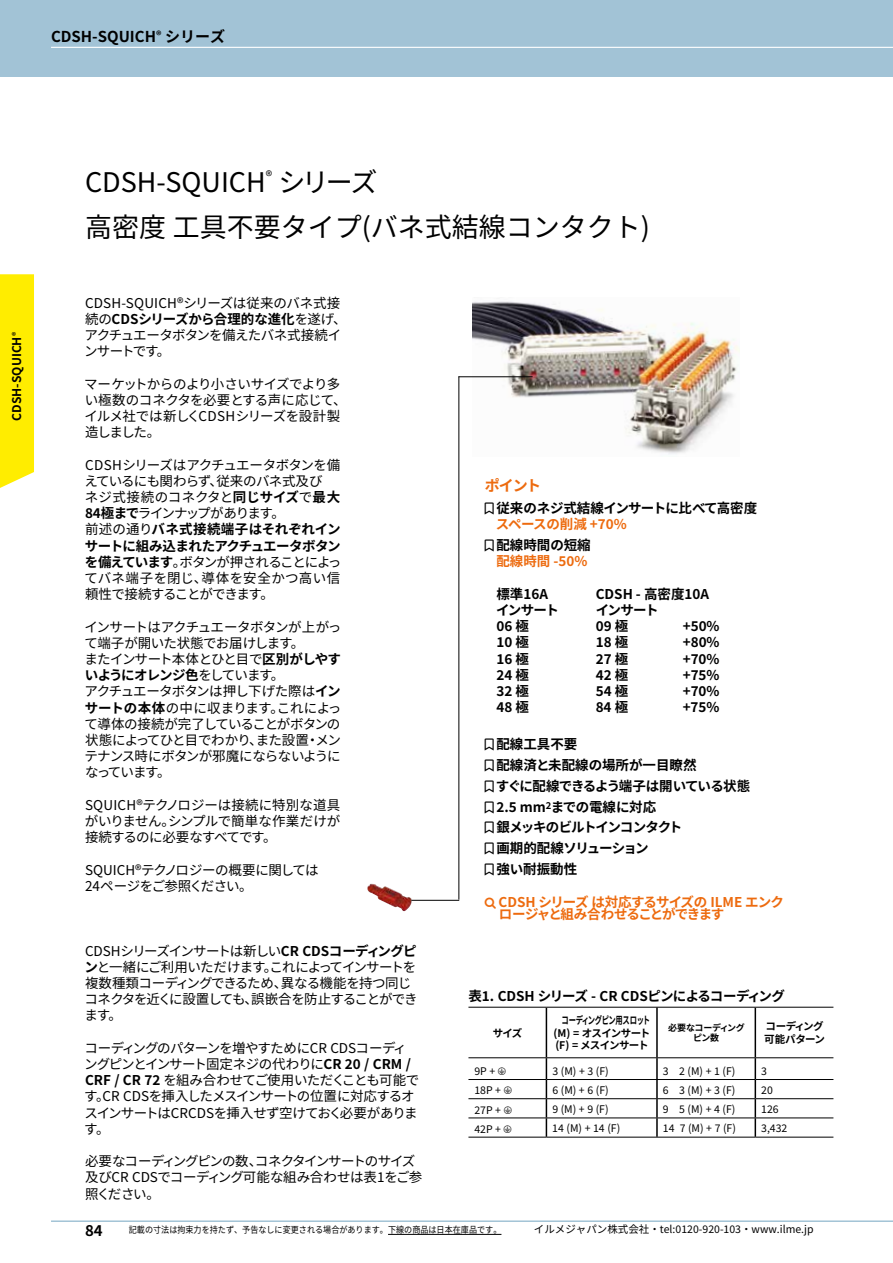
<style>
.page{position:relative;width:893px;height:1263px;background:#fff}
.page>*{position:absolute;margin:0;border:0;box-sizing:border-box;transform-origin:0 0}
.t1{font:27px/45px "Source Han Sans";color:#000}
.t2{font:700 15px "Source Han Sans";color:#000}
.t3{font:700 15px "Source Han Sans";color:#ed6b0f}
.t4{font:13.5px/16.2px "Source Han Sans";letter-spacing:-.045em;color:#000}
.t5{font:700 13.5px "Source Han Sans";letter-spacing:-.005em;color:#000}
.t6{font:13.5px/16.2px "Source Han Sans";letter-spacing:-.065em;color:#000}
.t7{font:700 13.5px/20.7px "Source Han Sans";letter-spacing:-.03em;color:#000}
.t8{font:700 13.5px/12px "Source Han Sans";letter-spacing:-.06em;color:#ed6b0f}
.t9{font:13.5px/16.2px "Source Han Sans";letter-spacing:-.025em;color:#000}
.t10{font:700 13.5px "Source Han Sans";letter-spacing:-.045em;color:#000}
.t11{font:700 13.5px "Source Han Sans";letter-spacing:-.015em;color:#ed6b0f}
.t12{font:700 13.5px "Source Han Sans";letter-spacing:-.04em;color:#ed6b0f}
.t13{font:700 12px "Source Han Sans";color:#000}
.t14{font:10.5px "Source Han Sans";color:#000}
.t15{font:700 10.5px/12.6px "Source Han Sans";letter-spacing:-.06em;color:#000;text-align:justify;scale:.7 1}
.t16{font:700 10.5px/12.6px "Source Han Sans";letter-spacing:-.06em;color:#000}
.t17{font:9px "Source Han Sans";color:#000;scale:.9 1}
.t18{font:700 9px/10.8px "Source Han Sans";letter-spacing:-.045em;color:#000;text-align:center}
.s1{font-weight:700}
.s2{font-family:"Ilme Simboli"}
.s3{font-weight:700;font-size:15px}
.s4{font-size:10.5px}
</style>
<div class="page">
<div style="left:883px;top:0;width:10px;height:77px;background:#a2c3d6"></div>
<div style="left:0;top:0;width:892px;height:77px;background:#a2c3d6"></div>
<hr style="left:51px;top:1220px;width:842px;height:2px;background:#a2c3d6">
<hr style="left:51px;top:47px;width:842px;height:1px;background:#fff">
<hr style="left:388px;top:1234px;width:113px;height:1px;background:#000">
<div style="left:0;top:274px;width:34px;height:214px;background:#ffed00"></div>
<img style="left:472px;top:301px;width:268px;height:153px">
<hr style="left:458px;top:376px;width:1px;height:523px;background:#000">
<img style="left:367px;top:883px;width:45px;height:29px">
<hr style="left:411px;top:900px;width:48px;height:1px;background:#000">
<hr style="left:546px;top:1007px;width:1px;height:50px;background:#000">
<hr style="left:656px;top:1007px;width:2px;height:50px;background:#000">
<hr style="left:755px;top:1007px;width:1px;height:50px;background:#000">
<hr style="left:656px;top:1058px;width:2px;height:21px;background:#000">
<svg style="left:546px;top:1058px;width:1px;height:79px"></svg>
<svg style="left:656px;top:1080px;width:2px;height:57px"></svg>
<svg style="left:755px;top:1058px;width:1px;height:79px"></svg>
<hr style="left:468px;top:1007px;width:78px;height:1px;background:#000">
<hr style="left:546px;top:1007px;width:111px;height:1px;background:#000">
<hr style="left:657px;top:1007px;width:98px;height:1px;background:#000">
<hr style="left:755px;top:1007px;width:78px;height:1px;background:#000">
<hr style="left:468px;top:1057px;width:78px;height:1px;background:#000">
<hr style="left:546px;top:1057px;width:111px;height:1px;background:#000">
<hr style="left:657px;top:1057px;width:98px;height:1px;background:#000">
<hr style="left:755px;top:1057px;width:78px;height:1px;background:#000">
<hr style="left:468px;top:1079px;width:78px;height:1px;background:#000">
<hr style="left:546px;top:1079px;width:111px;height:1px;background:#000">
<hr style="left:657px;top:1079px;width:98px;height:1px;background:#000">
<hr style="left:755px;top:1079px;width:78px;height:1px;background:#000">
<hr style="left:468px;top:1098px;width:78px;height:1px;background:#000">
<hr style="left:546px;top:1098px;width:111px;height:1px;background:#000">
<hr style="left:657px;top:1098px;width:98px;height:1px;background:#000">
<hr style="left:755px;top:1098px;width:78px;height:1px;background:#000">
<hr style="left:468px;top:1117px;width:78px;height:1px;background:#000">
<hr style="left:546px;top:1117px;width:111px;height:1px;background:#000">
<hr style="left:657px;top:1117px;width:98px;height:1px;background:#000">
<hr style="left:755px;top:1117px;width:78px;height:1px;background:#000">
<hr style="left:468px;top:1137px;width:78px;height:1px;background:#000">
<hr style="left:546px;top:1137px;width:111px;height:1px;background:#000">
<hr style="left:657px;top:1137px;width:98px;height:1px;background:#000">
<hr style="left:755px;top:1137px;width:78px;height:1px;background:#000">
<hr style="left:458px;top:376px;width:75px;height:1px;background:#000">
<p class="t2" style="left:51px;top:28px;width:176px">CDSH-SQUICH<sup>®</sup> シリーズ</p>
<p class="t13" style="left:10px;top:420px;width:90px;rotate:-90deg">CDSH-SQUICH<sup>®</sup></p>
<h1 class="t1" style="left:85px;top:160px;width:566px">CDSH-SQUICH<sup>®</sup> シリーズ<br>高密度工具不要タイプ(バネ式結線コンタクト)</h1>
<p class="t4" style="left:84px;top:295px;width:264px">CDSH-SQUICH®シリーズは従来のバネ式接続の<span class="s1">CDSシリーズから合理的な進化</span>を遂げ、アクチュエータボタンを備えたバネ式接続インサートです。</p>
<p class="t4" style="left:84px;top:376px;width:264px">マーケットからのより小さいサイズでより多い極数のコネクタを必要とする声に応じて、イルメ社では新しくCDSHシリーズを設計製造しました。</p>
<p class="t4" style="left:84px;top:457px;width:258px">CDSHシリーズはアクチュエータボタンを備えているにも関わらず、従来のバネ式及び<br>ネジ式接続のコネクタと<span class="s1">同じサイズ</span>で<span class="s1">最大<br>84極まで</span>ラインナップがあります。<br>前述の通り<span class="s1">バネ式接続端子はそれぞれインサートに組み込まれたアクチュエータボタンを備えています</span>。ボタンが押されることによってバネ端子を閉じ、導体を安全かつ高い信頼性で接続することができます。</p>
<p class="t4" style="left:84px;top:619px;width:258px">インサートはアクチュエータボタンが上がって端子が開いた状態でお届けします。<br>またインサート本体とひと目で<span class="s1">区別がしやすいようにオレンジ色</span>をしています。<br>アクチュエータボタンは押し下げた際は<span class="s1">インサートの本体</span>の中に収まります。これによって導体の接続が完了していることがボタンの状態によってひと目でわかり、また設置・メンテナンス時にボタンが邪魔にならないようになっています。</p>
<p class="t4" style="left:85px;top:797px;width:257px;text-align:justify">SQUICH®テクノロジーは接続に特別な道具がいりません。シンプルで簡単な作業だけが接続するのに必要なすべてです。</p>
<p class="t9" style="left:85px;top:862px;width:235px">SQUICH®テクノロジーの概要に関しては<br>24ページをご参照ください。</p>
<p class="t6" style="left:84px;top:943px;width:335px">CDSHシリーズインサートは新しい<span class="s1">CR CDSコーディングピン</span>と一緒にご利用いただけます。これによってインサートを複数種類コーディングできるため、異なる機能を持つ同じコネクタを近くに設置しても、誤嵌合を防止することができます。</p>
<p class="t4" style="left:84px;top:1040px;width:336px">コーディングのパターンを増やすためにCR CDSコーディングピンとインサート固定ネジの代わりに<span class="s1">CR 20 / CRM /<br>CRF / CR 72</span> を組み合わせてご使用いただくことも可能です。CR CDSを挿入したメスインサートの位置に対応するオスインサートはCRCDSを挿入せず空けておく必要があります。</p>
<p class="t4" style="left:85px;top:1153px;width:339px">必要なコーディングピンの数、コネクタインサートのサイズ及びCR CDSでコーディング可能な組み合わせは表1をご参照ください。</p>
<p class="t3" style="left:485px;top:477px;width:58px">ポイント</p>
<p class="t5" style="left:496px;top:501px;width:262px">従来のネジ式結線インサートに比べて高密度</p>
<p class="t11" style="left:496px;top:517px;width:132px">スペースの削減 +70%</p>
<p class="t5" style="left:496px;top:538px;width:96px">配線時間の短縮</p>
<p class="t12" style="left:496px;top:554px;width:92px">配線時間 -50%</p>
<p class="t5" style="left:496px;top:586px;width:53px">標準16A</p>
<p class="t5" style="left:596px;top:586px;width:115px">CDSH - 高密度10A</p>
<p class="t5" style="left:496px;top:602px;width:64px">インサート</p>
<p class="t5" style="left:596px;top:602px;width:64px">インサート</p>
<p class="t5" style="left:496px;top:619px;width:34px">06 極</p>
<p class="t5" style="left:596px;top:619px;width:34px">09 極</p>
<p class="t5" style="left:683px;top:619px;width:38px">+50%</p>
<p class="t5" style="left:496px;top:635px;width:34px">10 極</p>
<p class="t5" style="left:596px;top:635px;width:34px">18 極</p>
<p class="t5" style="left:683px;top:635px;width:38px">+80%</p>
<p class="t5" style="left:496px;top:651px;width:34px">16 極</p>
<p class="t5" style="left:596px;top:651px;width:34px">27 極</p>
<p class="t5" style="left:683px;top:651px;width:38px">+70%</p>
<p class="t5" style="left:496px;top:667px;width:34px">24 極</p>
<p class="t5" style="left:596px;top:667px;width:34px">42 極</p>
<p class="t5" style="left:683px;top:667px;width:38px">+75%</p>
<p class="t5" style="left:496px;top:683px;width:34px">32 極</p>
<p class="t5" style="left:596px;top:683px;width:34px">54 極</p>
<p class="t5" style="left:683px;top:683px;width:38px">+70%</p>
<p class="t5" style="left:496px;top:700px;width:34px">48 極</p>
<p class="t5" style="left:596px;top:700px;width:34px">84 極</p>
<p class="t5" style="left:683px;top:700px;width:38px">+75%</p>
<p class="t7" style="left:496px;top:734px;width:256px">配線工具不要<br>配線済と未配線の場所が一目瞭然<br>すぐに配線できるよう端子は開いている状態<br>2.5 mm<sup>2</sup>までの電線に対応<br>銀メッキのビルトインコンタクト<br>画期的配線ソリューション<br>強い耐振動性</p>
<p class="t8" style="left:499px;top:896px;width:287px">CDSH シリーズ は対応するサイズの ILME エンクロージャと組み合わせることができます</p>
<p class="t10" style="left:468px;top:988px;width:318px">表1. CDSH シリーズ - CR CDSピンによるコーディング</p>
<p class="t16" style="left:493px;top:1027px;width:31px">サイズ</p>
<p class="t15" style="left:554px;top:1014px;width:140px;text-indent:8px">コーディングピン用スロット(M) = オスインサート(F) = メスインサート</p>
<p class="t18" style="left:668px;top:1022px;width:78px">必要なコーディングピン数</p>
<p class="t16" style="left:764px;top:1020px;width:62px">コーディング可能パターン</p>
<p class="t14" style="left:474px;top:1065px;width:33px">9P+<span class="s2">M</span></p>
<p class="t14" style="left:552px;top:1065px;width:58px">3 (M) + 3 (F)</p>
<p class="t14" style="left:663px;top:1065px;width:74px">3 2 (M) + 1 (F)</p>
<p class="t14" style="left:761px;top:1065px;width:7px">3</p>
<p class="t14" style="left:474px;top:1085px;width:39px">18P + <span class="s2">M</span></p>
<p class="t14" style="left:552px;top:1084px;width:58px">6 (M) + 6 (F)</p>
<p class="t14" style="left:663px;top:1084px;width:74px">6 3 (M) + 3 (F)</p>
<p class="t14" style="left:761px;top:1084px;width:13px">20</p>
<p class="t14" style="left:474px;top:1104px;width:39px">27P + <span class="s2">M</span></p>
<p class="t14" style="left:552px;top:1103px;width:58px">9 (M) + 9 (F)</p>
<p class="t14" style="left:663px;top:1103px;width:74px">9 5 (M) + 4 (F)</p>
<p class="t14" style="left:761px;top:1103px;width:19px">126</p>
<p class="t14" style="left:474px;top:1123px;width:39px">42P + <span class="s2">M</span></p>
<p class="t14" style="left:552px;top:1122px;width:69px">14 (M) + 14 (F)</p>
<p class="t14" style="left:663px;top:1122px;width:75px">14 7 (M) + 7 (F)</p>
<p class="t14" style="left:761px;top:1122px;width:28px">3,432</p>
<p class="t17" style="left:85px;top:1225px;width:811px"><span class="s3">84</span>　　　　記載の寸法は拘束力を持たず、予告なしに変更される場合があります。下線の商品は日本在庫品です。　　　　<span class="s4">イルメジャパン株式会社・tel:0120-920-103・www.ilme.jp</span></p>
</div>
